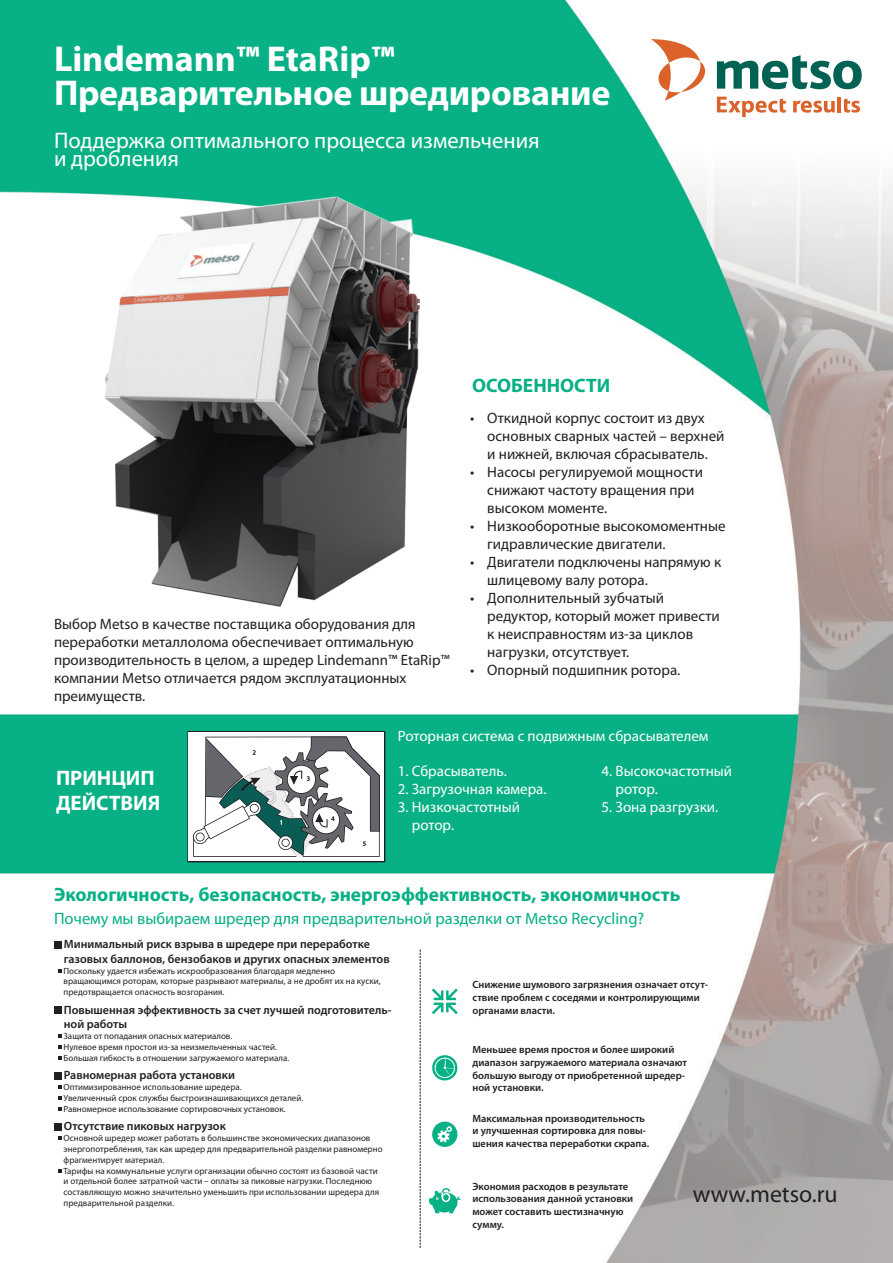
<style>
.page{position:relative;width:893px;height:1263px;background:#fff}
.page>*{position:absolute;margin:0;border:0;box-sizing:border-box;transform-origin:0 0}
.t1{font:700 36px/34.5px "Myriad Pro";letter-spacing:-.01em;color:#fff}
.t2{font:23.85px "Myriad Pro";color:#231f20}
.t3{font:22.5px/18px "Myriad Pro";color:#fff}
.t4{font:700 21px/25.2px "Myriad Pro";color:#fff}
.t5{font:700 19.5px "Myriad Pro";color:#07b085}
.t6{font:700 19.35px "Myriad Pro";color:#07b085}
.t7{font:16.5px "Myriad Pro";color:#07b085}
.t8{font:15px/18px "Myriad Pro";color:#231f20}
.t9{font:15px/18px "Myriad Pro";color:#fff}
.t10{font:600 12px/14.4px "Myriad Pro";color:#231f20}
.t11{font:600 10.5px/12.6px "Myriad Pro";color:#231f20}
.t12{font:9px/10.8px "Myriad Pro";color:#231f20}
</style>
<div class="page">
<img style="left:0;top:0;width:893px;height:1263px">
<img style="left:104px;top:196px;width:315px;height:411px">
<svg style="left:717px;top:55px;width:145px;height:34px"></svg>
<svg style="left:651px;top:39px;width:54px;height:62px"></svg>
<hr style="left:837px;top:97px;width:4px;height:15px;background:#db632b">
<svg style="left:717px;top:97px;width:69px;height:20px"></svg>
<svg style="left:844px;top:98px;width:16px;height:15px"></svg>
<svg style="left:793px;top:100px;width:42px;height:13px"></svg>
<svg style="left:432px;top:989px;width:26px;height:25px"></svg>
<svg style="left:432px;top:1054px;width:26px;height:27px"></svg>
<div style="left:432px;top:1121px;width:25px;height:26px;background:#07b085;border-radius:50%"></div>
<svg style="left:437px;top:1126px;width:15px;height:16px"></svg>
<svg style="left:428px;top:1188px;width:33px;height:25px"></svg>
<div style="left:54px;top:941px;width:7px;height:7px;background:#231f20"></div>
<svg style="left:58px;top:969px;width:4px;height:3px"></svg>
<div style="left:54px;top:1006px;width:7px;height:8px;background:#231f20"></div>
<svg style="left:58px;top:1034px;width:4px;height:4px"></svg>
<svg style="left:58px;top:1045px;width:4px;height:4px"></svg>
<svg style="left:58px;top:1056px;width:4px;height:3px"></svg>
<div style="left:54px;top:1072px;width:7px;height:7px;background:#231f20"></div>
<svg style="left:58px;top:1086px;width:4px;height:3px"></svg>
<svg style="left:58px;top:1096px;width:4px;height:4px"></svg>
<svg style="left:58px;top:1107px;width:4px;height:4px"></svg>
<div style="left:54px;top:1123px;width:7px;height:7px;background:#231f20"></div>
<svg style="left:58px;top:1137px;width:4px;height:3px"></svg>
<svg style="left:58px;top:1169px;width:4px;height:3px"></svg>
<svg style="left:420px;top:950px;width:1px;height:298px"></svg>
<div style="left:187px;top:731px;width:198px;height:131px;border:3px solid #231f20"></div>
<div style="left:189px;top:732px;width:195px;height:129px;background:#fff"></div>
<svg style="left:193px;top:736px;width:187px;height:121px"></svg>
<h1 class="t1" style="left:54px;top:40px;width:558px">Lindemann™ EtaRip™<br>Предварительное шредирование</h1>
<h3 class="t3" style="left:54px;top:131px;width:487px">Поддержка оптимального процесса измельчения и дробления</h3>
<h3 class="t8" style="left:54px;top:614px;width:397px">Выбор Metso в качестве поставщика оборудования для переработки металлолома обеспечивает оптимальную производительность в целом, а шредер Lindemann™ EtaRip™ компании Metso отличается рядом эксплуатационных преимуществ.</h3>
<h3 class="t5" style="left:472px;top:373px;width:140px">ОСОБЕННОСТИ</h3>
<h3 class="t8" style="left:487px;top:408px;width:239px;text-indent:-17px">• Откидной корпус состоит из двух основных сварных частей – верхней и нижней, включая сбрасыватель.</h3>
<h3 class="t8" style="left:487px;top:462px;width:217px;text-indent:-17px">• Насосы регулируемой мощности снижают частоту вращения при высоком моменте.</h3>
<h3 class="t8" style="left:487px;top:516px;width:240px;text-indent:-17px">• Низкооборотные высокомоментные гидравлические двигатели.</h3>
<h3 class="t8" style="left:487px;top:552px;width:235px;text-indent:-17px">• Двигатели подключены напрямую к шлицевому валу ротора.</h3>
<h3 class="t8" style="left:487px;top:588px;width:234px;text-indent:-17px">• Дополнительный зубчатый редуктор, который может привести к неисправностям из-за циклов нагрузки, отсутствует.</h3>
<h3 class="t8" style="left:470px;top:660px;width:212px">• Опорный подшипник ротора.</h3>
<h3 class="t4" style="left:56px;top:765px;width:106px">ПРИНЦИП<br>ДЕЙСТВИЯ</h3>
<h3 class="t9" style="left:398px;top:727px;width:312px">Роторная система с подвижным сбрасывателем</h3>
<h3 class="t9" style="left:398px;top:762px;width:111px">1. Сбрасыватель.</h3>
<h3 class="t9" style="left:398px;top:780px;width:150px">2. Загрузочная камера.</h3>
<h3 class="t9" style="left:412px;top:798px;width:110px;text-indent:-14px">3. Низкочастотный ротор.</h3>
<h3 class="t9" style="left:616px;top:762px;width:118px;text-indent:-14px">4. Высокочастотный ротор.</h3>
<h3 class="t9" style="left:602px;top:798px;width:118px">5. Зона разгрузки.</h3>
<h3 class="t6" style="left:54px;top:881px;width:628px">Экологичность, безопасность, энергоэффективность, экономичность</h3>
<h3 class="t7" style="left:54px;top:908px;width:592px">Почему мы выбираем шредер для предварительной разделки от Metso Recycling?</h3>
<h3 class="t10" style="left:64px;top:937px;width:327px">Минимальный риск взрыва в шредере при переработке газовых баллонов, бензобаков и других опасных элементов</h3>
<p class="t12" style="left:64px;top:965px;width:319px">Поскольку удается избежать искрообразования благодаря медленно вращающимся роторам, которые разрывают материалы, а не дробят их на куски, предотвращается опасность возгорания.</p>
<h3 class="t10" style="left:64px;top:1002px;width:329px">Повышенная эффективность за счет лучшей подготовитель&shy;ной работы</h3>
<p class="t12" style="left:64px;top:1030px;width:227px">Защита от попадания опасных материалов.<br>Нулевое время простоя из-за неизмельченных частей.<br>Большая гибкость в отношении загружаемого материала.</p>
<h3 class="t10" style="left:64px;top:1068px;width:173px">Равномерная работа установки</h3>
<p class="t12" style="left:64px;top:1081px;width:241px">Оптимизированное использование шредера.<br>Увеличенный срок службы быстроизнашивающихся деталей.<br>Равномерное использование сортировочных установок.</p>
<h3 class="t10" style="left:64px;top:1119px;width:163px">Отсутствие пиковых нагрузок</h3>
<p class="t12" style="left:64px;top:1132px;width:321px">Основной шредер может работать в большинстве экономических диапазонов энергопотребления, так как шредер для предварительной разделки равномерно фрагментирует материал.<br>Тарифы на коммунальные услуги организации обычно состоят из базовой части и отдельной более затратной части – оплаты за пиковые нагрузки. Последнюю составляющую можно значительно уменьшить при использовании шредера для предварительной разделки.</p>
<p class="t11" style="left:472px;top:978px;width:237px">Снижение шумового загрязнения означает отсут&shy;ствие проблем с соседями и контролирующими органами власти.</p>
<p class="t11" style="left:472px;top:1043px;width:216px">Меньшее время простоя и более широкий диапазон загружаемого материала означают большую выгоду от приобретенной шредер&shy;ной установки.</p>
<p class="t11" style="left:472px;top:1111px;width:178px">Максимальная производительность и улучшенная сортировка для повы&shy;шения качества переработки скрапа.</p>
<p class="t11" style="left:472px;top:1180px;width:162px">Экономия расходов в результате использования данной установки может составить шестизначную сумму.</p>
<h2 class="t2" style="left:693px;top:1179px;width:146px">www.metso.ru</h2>
</div>
